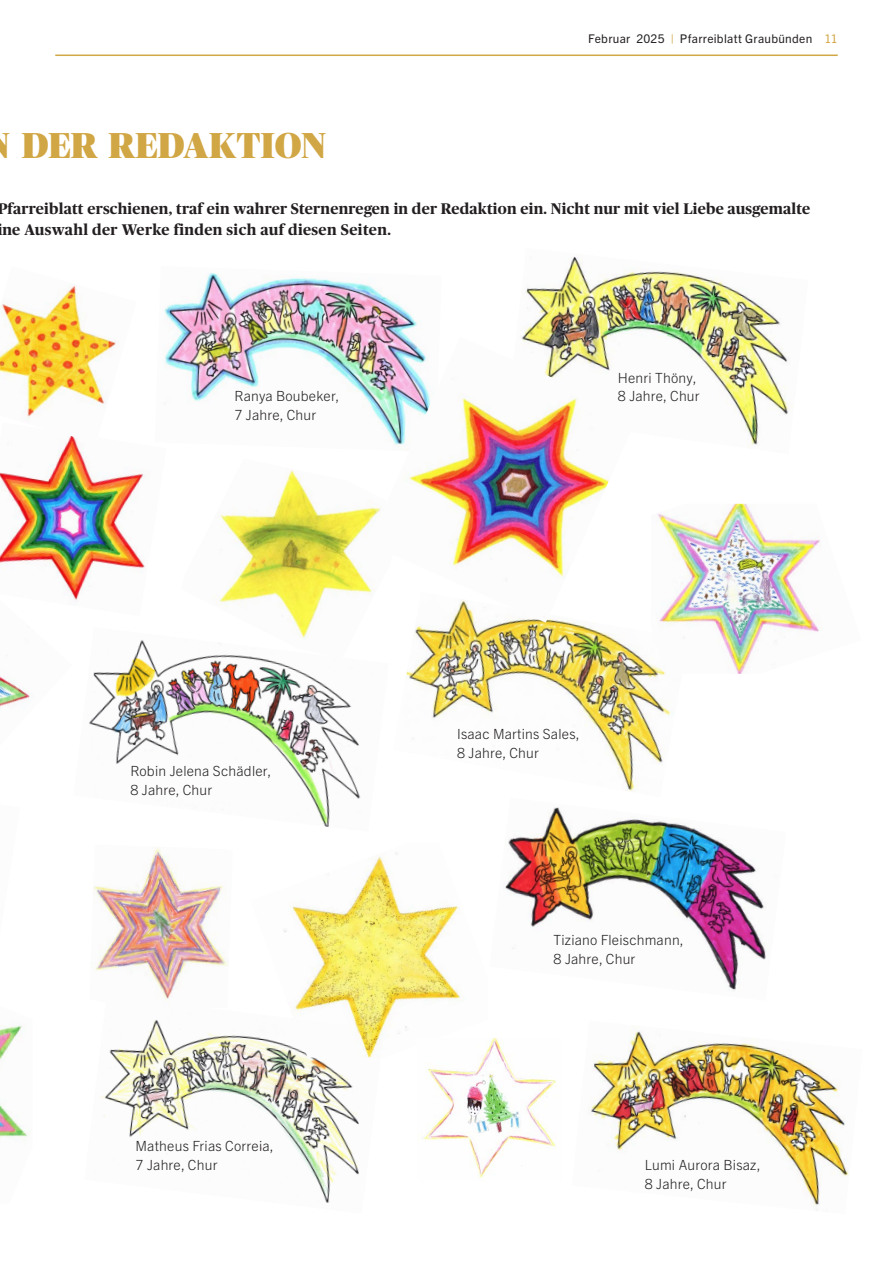
<style>
.page{position:relative;width:893px;height:1263px;background:#fff}
.page>*{position:absolute;margin:0;border:0;box-sizing:border-box;transform-origin:0 0}
.t1{font:900 36px "Publico Banner";letter-spacing:.015em;color:#d1a644}
.t2{font:700 15.3px/21px "Publico";letter-spacing:.015em;color:#231f20}
.t3{font:300 14.1px/18.8px "Trade Gothic Next LT Pro";letter-spacing:.015em;color:#231f20}
.t4{font:12px "Trade Gothic Next LT Pro";letter-spacing:.025em;color:#231f20}
.s1{color:#d1a644}
</style>
<div class="page">
<hr style="left:55px;top:55px;width:783px;height:1px;background:#d1a644">
<img style="left:522px;top:256px;width:271px;height:189px">
<img style="left:590px;top:1028px;width:259px;height:182px">
<img style="left:164px;top:273px;width:253px;height:131px">
<img style="left:406px;top:623px;width:265px;height:169px">
<img style="left:89px;top:640px;width:272px;height:187px">
<img style="left:505px;top:807px;width:261px;height:183px">
<img style="left:100px;top:1020px;width:259px;height:183px">
<img style="left:0;top:443px;width:145px;height:159px">
<img style="left:0;top:285px;width:116px;height:158px">
<img style="left:251px;top:853px;width:213px;height:205px">
<img style="left:181px;top:470px;width:187px;height:188px">
<img style="left:0;top:600px;width:72px;height:107px">
<img style="left:93px;top:848px;width:135px;height:152px">
<img style="left:368px;top:337px;width:270px;height:286px">
<img style="left:0;top:1025px;width:28px;height:115px">
<img style="left:651px;top:504px;width:169px;height:170px">
<img style="left:418px;top:1039px;width:138px;height:142px">
<h1 class="t1" style="left:22px;top:125px;width:306px">DER REDAKTION</h1>
<p class="t4" style="left:588px;top:31px;width:251px">Februar 2025 <span class="s1">|</span> Pfarreiblatt Graubünden <span class="s1">11</span></p>
<p class="t2" style="left:2px;top:198px;width:809px;text-indent:-5px">Pfarreiblatt erschienen, traf ein wahrer Sternenregen in der Redaktion ein. Nicht nur mit viel Liebe ausgemalte ne Auswahl der Werke finden sich auf diesen Seiten.</p>
<p class="t3" style="left:234px;top:386px;width:106px">Ranya Boubeker,<br>7 Jahre, Chur</p>
<p class="t3" style="left:618px;top:367px;width:83px">Henri Thöny,<br>8 Jahre, Chur</p>
<p class="t3" style="left:130px;top:761px;width:142px">Robin Jelena Schädler,<br>8 Jahre, Chur</p>
<p class="t3" style="left:136px;top:1136px;width:140px">Matheus Frias Correia,<br>7 Jahre, Chur</p>
<p class="t3" style="left:457px;top:723px;width:124px">Isaac Martins Sales,<br>8 Jahre, Chur</p>
<p class="t3" style="left:554px;top:930px;width:132px">Tiziano Fleischmann,<br>8 Jahre, Chur</p>
<p class="t3" style="left:645px;top:1155px;width:117px">Lumi Aurora Bisaz,<br>8 Jahre, Chur</p>
</div>
